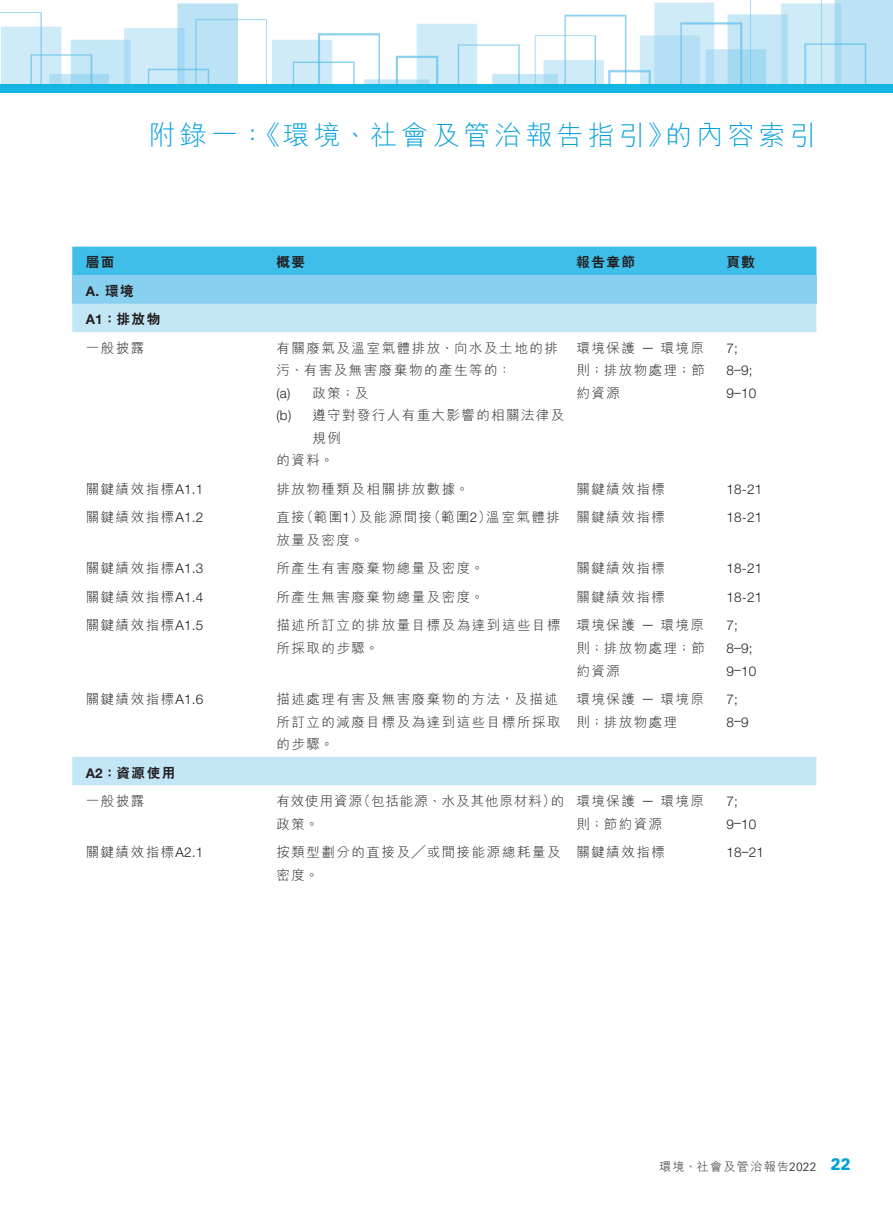
<style>
.page{position:relative;width:893px;height:1212px;background:#fff}
.page>*{position:absolute;margin:0;border:0;box-sizing:border-box;transform-origin:0 0}
.t1{font:300 27px "M Hei HK";letter-spacing:.15em;color:#009fda}
._15_Table_Stub{font:300 13.5px/22.5px "M Hei HK";letter-spacing:.115em;color:#231f20}
._11_P0{font:300 13.5px/22.5px "M Hei HK";letter-spacing:.115em;color:#231f20;text-align:justify}
._11_P0-2{font:300 13.5px "Helvetica Neue LT Std";letter-spacing:.015em;color:#231f20}
._15_Table_Stub-2{font:300 13.5px/22.5px "M Hei HK";letter-spacing:.07em;color:#231f20}
._15_Table_Stub-3{font:800 13.5px "C Hei 2 HK";letter-spacing:.115em;color:#231f20}
._11_P0-3{font:800 13.5px "C Hei 2 HK";letter-spacing:.115em;color:#231f20}
._15_Table_Stub-4{font:700 13.5px "Helvetica Neue LT Std";color:#231f20}
.t2{font:300 12px "M Hei HK";letter-spacing:.115em;color:#231f20}
.s1{font-family:"C Hei 2 HK";font-weight:800}
.s2{font-family:"Helvetica Neue LT Std";font-weight:700}
.s3{font-family:"Helvetica Neue LT Std"}
.s4{font-family:"Univers LT Std"}
.s5{font-family:"Univers LT Std";font-weight:900;font-size:16.5px;color:#009fda}
</style>
<div class="page">
<img style="left:0;top:0;width:893px;height:84px">
<div style="left:0;top:84px;width:893px;height:8px;background:#13b5e4"></div>
<div style="left:72px;top:247px;width:744px;height:28px;background:#3ebee8"></div>
<div style="left:72px;top:275px;width:744px;height:29px;background:#88d0ef"></div>
<svg style="left:72px;top:304px;width:744px;height:481px"></svg>
<h1 class="t1" style="left:149px;top:116px;width:669px">附錄一：《環境、社會及管治報告指引》的內容索引</h1>
<p class="_15_Table_Stub-3" style="left:86px;top:253px;width:30px">層面</p>
<p class="_11_P0-3" style="left:276px;top:253px;width:30px">概要</p>
<p class="_11_P0-3" style="left:576px;top:253px;width:60px">報告章節</p>
<p class="_11_P0-3" style="left:726px;top:253px;width:30px">頁數</p>
<p class="_15_Table_Stub-4" style="left:86px;top:283px;width:49px">A. <span class="s1">環境</span></p>
<p class="_15_Table_Stub-3" style="left:86px;top:310px;width:76px"><span class="s2">A1</span>：排放物</p>
<p class="_15_Table_Stub" style="left:86px;top:336px;width:60px">一般披露</p>
<p class="_15_Table_Stub" style="left:276px;top:336px;width:283px">有關廢氣及溫室氣體排放、向水及土地的排污、有害及無害廢棄物的產生等的：</p>
<p class="_15_Table_Stub" style="left:276px;top:381px;width:93px"><span class="s3">(a)</span> 政策；及</p>
<p class="_15_Table_Stub" style="left:312px;top:404px;width:253px;text-indent:-36px"><span class="s3">(b)</span> 遵守對發行人有重大影響的相關法律及規例</p>
<p class="_15_Table_Stub" style="left:276px;top:449px;width:59px">的資料。</p>
<p class="_11_P0" style="left:576px;top:336px;width:130px">環境保護 <span class="s3">—</span> 環境原則；排放物處理；節約資源</p>
<p class="_11_P0-2" style="left:726px;top:340px;width:13px">7;</p>
<p class="_11_P0-2" style="left:726px;top:362px;width:28px">8–9;</p>
<p class="_11_P0-2" style="left:726px;top:385px;width:31px">9–10</p>
<p class="_15_Table_Stub" style="left:86px;top:477px;width:119px">關鍵績效指標<span class="s3">A1.1</span></p>
<p class="_15_Table_Stub" style="left:276px;top:477px;width:194px">排放物種類及相關排放數據。</p>
<p class="_11_P0" style="left:576px;top:477px;width:90px">關鍵績效指標</p>
<p class="_11_P0-2" style="left:726px;top:481px;width:37px">18-21</p>
<p class="_15_Table_Stub" style="left:86px;top:506px;width:119px">關鍵績效指標<span class="s3">A1.2</span></p>
<p class="_15_Table_Stub" style="left:276px;top:506px;width:285px">直接（範圍<span class="s3">1</span>）及能源間接（範圍<span class="s3">2</span>）溫室氣體排放量及密度。</p>
<p class="_11_P0" style="left:576px;top:506px;width:90px">關鍵績效指標</p>
<p class="_11_P0-2" style="left:726px;top:509px;width:37px">18-21</p>
<p class="_15_Table_Stub" style="left:86px;top:557px;width:119px">關鍵績效指標<span class="s3">A1.3</span></p>
<p class="_15_Table_Stub" style="left:276px;top:557px;width:209px">所產生有害廢棄物總量及密度。</p>
<p class="_11_P0" style="left:576px;top:557px;width:90px">關鍵績效指標</p>
<p class="_11_P0-2" style="left:726px;top:560px;width:37px">18-21</p>
<p class="_15_Table_Stub" style="left:86px;top:585px;width:119px">關鍵績效指標<span class="s3">A1.4</span></p>
<p class="_15_Table_Stub" style="left:276px;top:585px;width:209px">所產生無害廢棄物總量及密度。</p>
<p class="_11_P0" style="left:576px;top:585px;width:90px">關鍵績效指標</p>
<p class="_11_P0-2" style="left:726px;top:589px;width:37px">18-21</p>
<p class="_15_Table_Stub" style="left:86px;top:614px;width:119px">關鍵績效指標<span class="s3">A1.5</span></p>
<p class="_15_Table_Stub" style="left:276px;top:614px;width:286px">描述所訂立的排放量目標及為達到這些目標所採取的步驟。</p>
<p class="_11_P0" style="left:576px;top:614px;width:130px">環境保護 <span class="s3">—</span> 環境原則；排放物處理；節約資源</p>
<p class="_11_P0-2" style="left:726px;top:617px;width:13px">7;</p>
<p class="_11_P0-2" style="left:726px;top:640px;width:28px">8–9;</p>
<p class="_11_P0-2" style="left:726px;top:662px;width:31px">9–10</p>
<p class="_15_Table_Stub" style="left:86px;top:687px;width:119px">關鍵績效指標<span class="s3">A1.6</span></p>
<p class="_15_Table_Stub" style="left:276px;top:687px;width:286px">描述處理有害及無害廢棄物的方法，及描述所訂立的減廢目標及為達到這些目標所採取的步驟。</p>
<p class="_11_P0" style="left:576px;top:687px;width:129px">環境保護 <span class="s3">—</span> 環境原則；排放物處理</p>
<p class="_11_P0-2" style="left:726px;top:691px;width:13px">7;</p>
<p class="_11_P0-2" style="left:726px;top:713px;width:24px">8–9</p>
<p class="_15_Table_Stub-3" style="left:86px;top:763px;width:91px"><span class="s2">A2</span>：資源使用</p>
<p class="_15_Table_Stub" style="left:86px;top:789px;width:60px">一般披露</p>
<p class="_15_Table_Stub-2" style="left:276px;top:789px;width:289px">有效使用資源（包括能源、水及其他原材料）的政策。</p>
<p class="_11_P0" style="left:576px;top:789px;width:129px">環境保護 <span class="s3">—</span> 環境原則；節約資源</p>
<p class="_11_P0-2" style="left:726px;top:793px;width:13px">7;</p>
<p class="_11_P0-2" style="left:726px;top:815px;width:31px">9–10</p>
<p class="_15_Table_Stub" style="left:86px;top:840px;width:119px">關鍵績效指標<span class="s3">A2.1</span></p>
<p class="_15_Table_Stub" style="left:276px;top:840px;width:286px">按類型劃分的直接及╱或間接能源總耗量及密度。</p>
<p class="_11_P0" style="left:576px;top:840px;width:90px">關鍵績效指標</p>
<p class="_11_P0-2" style="left:726px;top:844px;width:39px">18–21</p>
<p class="t2" style="left:659px;top:1158px;width:193px">環境、社會及管治報告<span class="s4">2022</span> <span class="s5">22</span></p>
</div>
